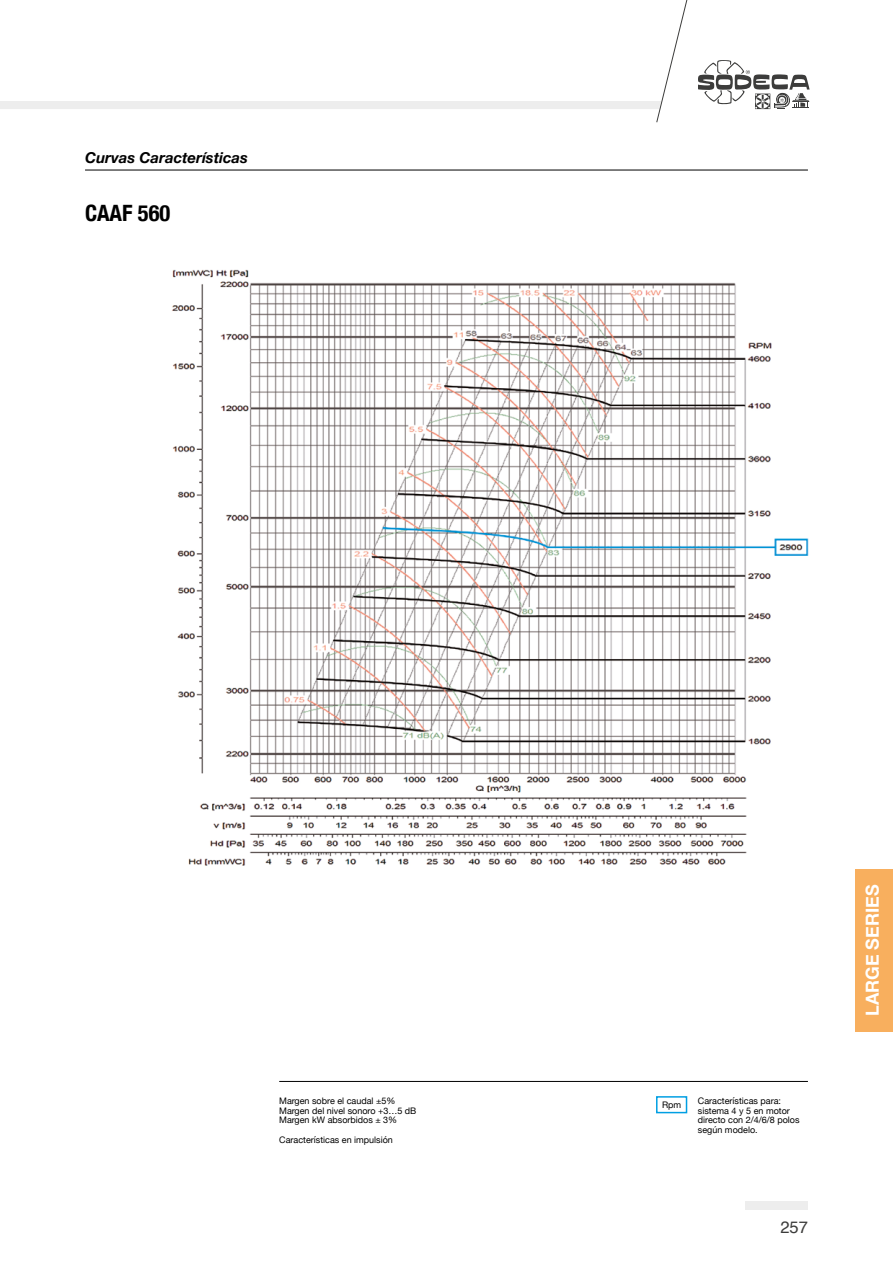
<style>
.page{position:relative;width:893px;height:1263px;background:#fff}
.page>*{position:absolute;margin:0;border:0;box-sizing:border-box;transform-origin:0 0}
.t1{font:700 condensed 22.5px "Helvetica Neue";color:#000}
.t2{font:700 18px "Helvetica Neue";color:#fff}
.t3{font:16.5px "Helvetica";color:#3c3c3b}
.t4{font:italic 700 15px "Helvetica Neue";color:#000}
.t5{font:9px/9.8px "Helvetica Neue";color:#000}
</style>
<div class="page">
<div style="left:746px;top:1202px;width:62px;height:8px;background:#ededed"></div>
<svg style="left:0;top:0;width:688px;height:123px"></svg>
<svg style="left:698px;top:60px;width:112px;height:49px"></svg>
<div style="left:855px;top:869px;width:38px;height:162px;background:#f8af5e"></div>
<img style="left:172px;top:269px;width:637px;height:597px">
<hr style="left:85px;top:170px;width:723px;height:1px;background:#000">
<hr style="left:279px;top:1081px;width:529px;height:1px;background:#000">
<div style="left:656px;top:1096px;width:31px;height:17px;border:2px solid #009fe3"></div>
<h3 class="t4" style="left:85px;top:146px;width:164px">Curvas Características</h3>
<h1 class="t1" style="left:85px;top:194px;width:87px">CAAF 560</h1>
<p class="t5" style="left:279px;top:1096px;width:139px">Margen sobre el caudal ±5%<br>Margen del nivel sonoro +3…5 dB<br>Margen kW absorbidos ± 3%</p>
<p class="t5" style="left:279px;top:1135px;width:115px">Características en impulsión</p>
<p class="t5" style="left:662px;top:1100px;width:21px">Rpm</p>
<p class="t5" style="left:698px;top:1096px;width:103px">Características para: sistema 4 y 5 en motor directo con 2/4/6/8 polos según modelo.</p>
<h3 class="t3" style="left:780px;top:1214px;width:29px">257</h3>
<h2 class="t2" style="left:858px;top:1016px;width:133px;rotate:-90deg">LARGE SERIES</h2>
</div>
